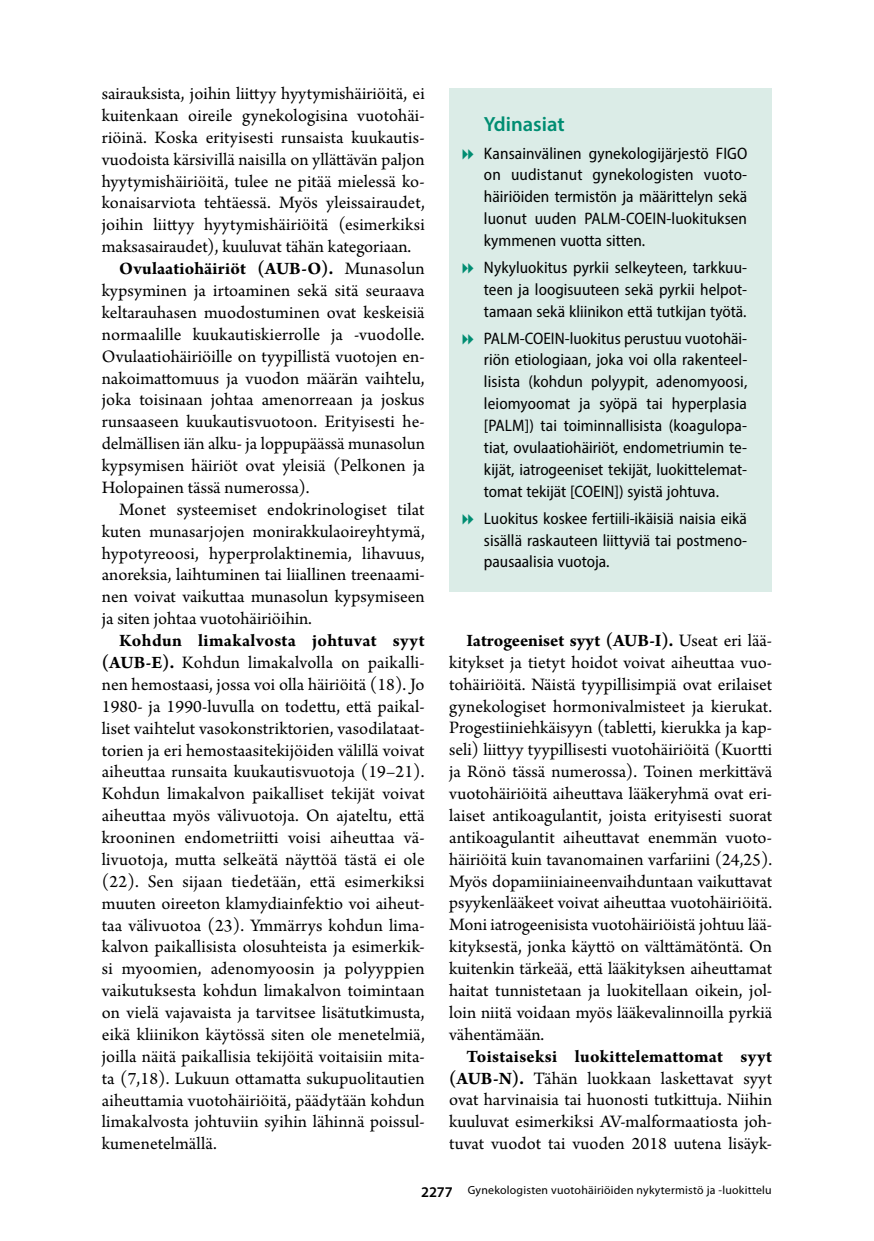
<style>
.page{position:relative;width:874px;height:1241px;background:#fff}
.page>*{position:absolute;margin:0;border:0;box-sizing:border-box;transform-origin:0 0}
.t1{font:600 20.65px "Myriad Pro";color:#008d72}
.t2{font:18.38px/21.9px "Arno Pro";letter-spacing:.005em;color:#000;text-align:justify}
.t3{font:700 18.38px "Arno Pro";letter-spacing:.01em;color:#000}
.t4{font:semi-condensed 16.62px/21.9px "Myriad Pro";color:#000;text-align:justify}
.t5{font:600 14.88px "Myriad Pro";color:#000}
.t6{font:11.9px "Myriad Pro";letter-spacing:.02em;color:#000}
.s1{font-weight:400}
.s2{font-weight:700}
</style>
<div class="page">
<div style="left:449px;top:88px;width:322px;height:503px;background:#dbece7"></div>
<p class="t2" style="left:102px;top:84px;width:324px">sairauksista, joihin liittyy hyytymishäiriöitä, ei</p>
<p class="t2" style="left:102px;top:105px;width:324px">kuitenkaan oireile gynekologisina vuotohäi-</p>
<p class="t2" style="left:102px;top:127px;width:324px">riöinä. Koska erityisesti runsaista kuukautis-</p>
<p class="t2" style="left:102px;top:149px;width:324px">vuodoista kärsivillä naisilla on yllättävän paljon</p>
<p class="t2" style="left:102px;top:171px;width:324px">hyytymishäiriöitä, tulee ne pitää mielessä ko-</p>
<p class="t2" style="left:102px;top:193px;width:324px">konaisarviota tehtäessä. Myös yleissairaudet,</p>
<p class="t2" style="left:102px;top:215px;width:324px">joihin liittyy hyytymishäiriöitä (esimerkiksi</p>
<p class="t2" style="left:102px;top:237px;width:311px">maksasairaudet), kuuluvat tähän kategoriaan.</p>
<p class="t3" style="left:119px;top:258px;width:307px">Ovulaatiohäiriöt (AUB-O). <span class="s1">Munasolun</span></p>
<p class="t2" style="left:102px;top:280px;width:324px">kypsyminen ja irtoaminen sekä sitä seuraava</p>
<p class="t2" style="left:102px;top:302px;width:324px">keltarauhasen muodostuminen ovat keskeisiä</p>
<p class="t2" style="left:102px;top:324px;width:324px">normaalille kuukautiskierrolle ja -vuodolle.</p>
<p class="t2" style="left:102px;top:346px;width:324px">Ovulaatiohäiriöille on tyypillistä vuotojen en-</p>
<p class="t2" style="left:102px;top:368px;width:324px">nakoimattomuus ja vuodon määrän vaihtelu,</p>
<p class="t2" style="left:102px;top:390px;width:324px">joka toisinaan johtaa amenorreaan ja joskus</p>
<p class="t2" style="left:102px;top:412px;width:324px">runsaaseen kuukautisvuotoon. Erityisesti he-</p>
<p class="t2" style="left:102px;top:433px;width:324px">delmällisen iän alku- ja loppupäässä munasolun</p>
<p class="t2" style="left:102px;top:455px;width:324px">kypsymisen häiriöt ovat yleisiä (Pelkonen ja</p>
<p class="t2" style="left:102px;top:477px;width:209px">Holopainen tässä numerossa).</p>
<p class="t2" style="left:119px;top:499px;width:307px">Monet systeemiset endokrinologiset tilat</p>
<p class="t2" style="left:102px;top:521px;width:324px">kuten munasarjojen monirakkulaoireyhtymä,</p>
<p class="t2" style="left:102px;top:543px;width:324px">hypotyreoosi, hyperprolaktinemia, lihavuus,</p>
<p class="t2" style="left:102px;top:565px;width:324px">anoreksia, laihtuminen tai liiallinen treenaami-</p>
<p class="t2" style="left:102px;top:586px;width:324px">nen voivat vaikuttaa munasolun kypsymiseen</p>
<p class="t2" style="left:102px;top:608px;width:212px">ja siten johtaa vuotohäiriöihin.</p>
<p class="t2" style="left:102px;top:630px;width:324px;text-indent:17px"><span class="s2">Kohdun limakalvosta johtuvat syyt (AUB-E).</span> Kohdun limakalvolla on paikalli&shy;nen hemostaasi, jossa voi olla häiriöitä (18). Jo 1980- ja 1990-luvulla on todettu, että paikal&shy;liset vaihtelut vasokonstriktorien, vasodilataat&shy;torien ja eri hemostaasitekijöiden välillä voivat aiheuttaa runsaita kuukautisvuotoja (19–21).<br>Kohdun limakalvon paikalliset tekijät voivat aiheuttaa myös välivuotoja. On ajateltu, että krooninen endometriitti voisi aiheut-taa vä&shy;livuotoja, mutta selkeätä näyttöä tästä ei ole (22). Sen sijaan tiedetään, että esimerkiksi muuten oireeton klamydiainfektio voi aiheut&shy;taa välivuotoa (23). Ymmärrys kohdun lima&shy;kalvon paikallisista olosuhteista ja esimerkik&shy;si myoomien, adenomyoosin ja polyyppien vaikutuksesta kohdun limakalvon toimintaan on vielä vajavaista ja tarvitsee lisätutkimusta, eikä kliinikon käytössä siten ole menetelmiä, joilla näitä paikallisia tekijöitä voitaisiin mita&shy;ta (7,18). Lukuun ottamatta sukupuolitautien aiheuttamia vuotohäiriöitä, päädytään kohdun limakalvosta johtuviin syihin lähinnä poissul&shy;kumenetelmällä.</p>
<p class="t2" style="left:449px;top:630px;width:324px;text-indent:17px"><span class="s2">Iatrogeeniset syyt (AUB-I).</span> Useat eri lää&shy;kitykset ja tietyt hoidot voivat aiheuttaa vuo&shy;tohäiriöitä. Näistä tyypillisimpiä ovat erilaiset gynekologiset hormonivalmisteet ja kierukat.<br>Progestiiniehkäisyyn (tabletti, kierukka ja kap&shy;seli) liittyy tyypillisesti vuotohäiriöitä (Kuortti ja Rönö tässä numerossa). Toinen merkittävä vuotohäiriöitä aiheuttava lääkeryhmä ovat eri&shy;laiset antikoagulantit, joista erityisesti suorat antikoagulantit aiheuttavat enemmän vuoto&shy;häiriöitä kuin tavanomainen varfariini (24,25).<br>Myös dopamiiniaineenvaihduntaan vaikuttavat psyykenlääkeet voivat aiheuttaa vuotohäiriöitä.<br>Moni iatrogeenisista vuotohäiriöistä johtuu lää&shy;kityksestä, jonka käyttö on välttämätöntä. On kuitenkin tärkeää, että lääkityksen aiheuttamat haitat tunnistetaan ja luokitellaan oikein, jol&shy;loin niitä voidaan myös lääkevalinnoilla pyrkiä vähentämään.</p>
<p class="t1" style="left:483px;top:110px;width:82px">Ydinasiat</p>
<p class="t4" style="left:483px;top:142px;width:265px">Kansainvälinen gynekologijärjestö FIGO on uudistanut gynekologisten vuoto&shy;häiriöiden termistön ja määrittelyn sekä luonut uuden PALM-COEIN-luokituksen kymmenen vuotta sitten.</p>
<p class="t4" style="left:483px;top:256px;width:265px">Nykyluokitus pyrkii selkeyteen, tarkkuu&shy;teen ja loogisuuteen sekä pyrkii helpot&shy;tamaan sekä kliinikon että tutkijan työtä.</p>
<p class="t4" style="left:483px;top:327px;width:265px">PALM-COEIN-luokitus perustuu vuotohäi&shy;riön etiologiaan, joka voi olla rakenteel&shy;lisista (kohdun polyypit, adenomyoosi, leiomyoomat ja syöpä tai hyperplasia [PALM]) tai toiminnallisista (koagulopa&shy;tiat, ovulaatiohäiriöt, endometriumin te&shy;kijät, iatrogeeniset tekijät, luokittelemat&shy;tomat tekijät [COEIN]) syistä johtuva.</p>
<p class="t4" style="left:483px;top:507px;width:265px">Luokitus koskee fertiili-ikäisiä naisia eikä sisällä raskauteen liittyviä tai postmeno&shy;pausaalisia vuotoja.</p>
<p class="t2" style="left:449px;top:1045px;width:324px;text-indent:17px"><span class="s2">Toistaiseksi luokittelemattomat syyt (AUB-N).</span> Tähän luokkaan laskettavat syyt ovat harvinaisia tai huonosti tutkittuja. Niihin kuuluvat esimerkiksi AV-malformaatiosta joh&shy;tuvat vuodot tai vuoden 2018 uutena lisäyk-</p>
<p class="t6" style="left:467px;top:1181px;width:305px">Gynekologisten vuotohäiriöiden nykytermistö ja -luokittelu</p>
<p class="t5" style="left:421px;top:1182px;width:33px">2277</p>
</div>
